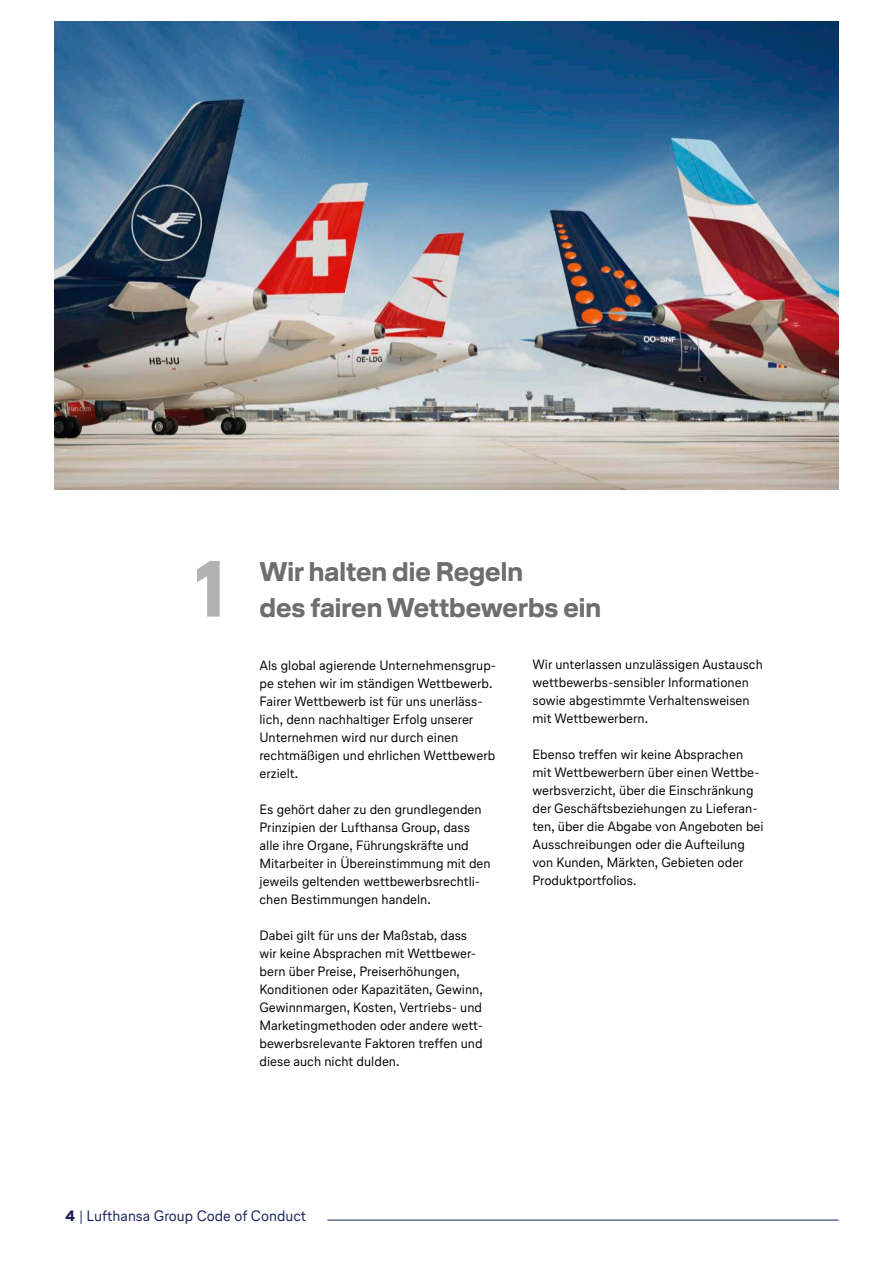
<style>
.page{position:relative;width:893px;height:1263px;background:#fff}
.page>*{position:absolute;margin:0;border:0;box-sizing:border-box;transform-origin:0 0}
.t1{font:700 79.5px "Lufthansa Head";color:#b2b2b2}
.t2{font:700 27px/36px "Lufthansa Head";color:#6e6e6e}
.t3{font:15px "Lufthansa Text";color:#1a1f5c}
.t4{font:13.5px/18px "Lufthansa Text";color:#000}
.s1{font-family:"Lufthansa Head";font-weight:700}
</style>
<div class="page">
<img style="left:54px;top:21px;width:785px;height:468px">
<hr style="left:327px;top:1220px;width:511px;height:1px;background:#1a1f5c">
<h1 class="t1" style="left:196px;top:533px;width:31px">1</h1>
<h2 class="t2" style="left:259px;top:552px;width:343px">Wir halten die Regeln<br>des fairen Wettbewerbs ein</h2>
<p class="t4" style="left:259px;top:655px;width:238px">Als global agierende Unternehmensgrup&shy;pe stehen wir im ständigen Wettbewerb.<br>Fairer Wettbewerb ist für uns unerläss&shy;lich, denn nachhaltiger Erfolg unserer Unternehmen wird nur durch einen rechtmäßigen und ehrlichen Wettbewerb erzielt.</p>
<p class="t4" style="left:259px;top:799px;width:233px">Es gehört daher zu den grundlegenden Prinzipien der Lufthansa Group, dass alle ihre Organe, Führungskräfte und Mitarbeiter in Übereinstimmung mit den jeweils geltenden wettbewerbsrechtli&shy;chen Bestimmungen handeln.</p>
<p class="t4" style="left:259px;top:925px;width:225px">Dabei gilt für uns der Maßstab, dass wir keine Absprachen mit Wettbewer&shy;bern über Preise, Preiserhöhungen, Konditionen oder Kapazitäten, Gewinn, Gewinnmargen, Kosten, Vertriebs- und Marketingmethoden oder andere wett&shy;bewerbsrelevante Faktoren treffen und diese auch nicht dulden.</p>
<p class="t4" style="left:532px;top:655px;width:232px">Wir unterlassen unzulässigen Austausch wettbewerbs-sensibler Informationen sowie abgestimmte Verhaltensweisen mit Wettbewerbern.</p>
<p class="t4" style="left:532px;top:745px;width:233px">Ebenso treffen wir keine Absprachen mit Wettbewerbern über einen Wettbe&shy;werbsverzicht, über die Einschränkung der Geschäftsbeziehungen zu Lieferan&shy;ten, über die Abgabe von Angeboten bei Ausschreibungen oder die Aufteilung von Kunden, Märkten, Gebieten oder Produktportfolios.</p>
<p class="t3" style="left:66px;top:1206px;width:242px"><span class="s1">4</span> | Lufthansa Group Code of Conduct</p>
</div>
